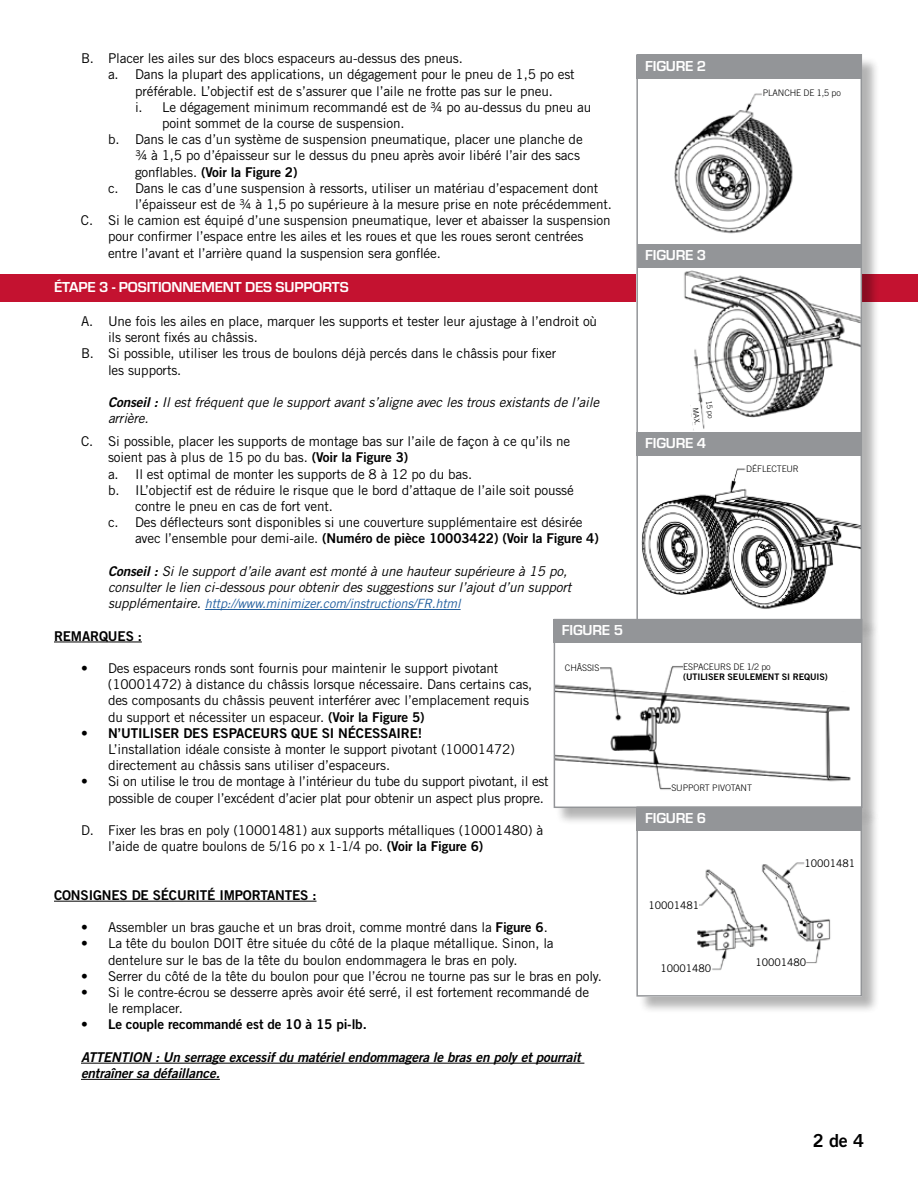
<style>
.page{position:relative;width:918px;height:1188px;background:#fff}
.page>*{position:absolute;margin:0;border:0;box-sizing:border-box;transform-origin:0 0}
.t1{font:18px "Trade Gothic LT Std Bd 2";color:#000}
.t2{font:700 15px "Eurostile";letter-spacing:-.01em;color:#fff}
.t3{font:13.5px/16.2px "Trade Gothic LT Std";letter-spacing:-.01em;color:#000}
.t4{font:italic 13.5px/16.2px "Trade Gothic LT Std";letter-spacing:-.01em;color:#000}
.t5{font:13.5px "Trade Gothic LT Std Bd 2";letter-spacing:-.01em;color:#000}
.t6{font:13.5px/16.2px "Trade Gothic LT Std Bd 2 Obl";letter-spacing:-.01em;color:#000}
.t7{font:italic 12.75px "Trade Gothic LT Std";letter-spacing:-.01em;color:#215e9e}
.t8{font:10.5px "Trade Gothic LT Std";letter-spacing:-.01em;color:#000}
.t9{font:300 9px "Trade Gothic LT Std";letter-spacing:-.01em;color:#000}
.t10{font:9px "Trade Gothic LT Std Bd 2";letter-spacing:-.01em;color:#000}
.t11{font:300 7.5px "Trade Gothic LT Std";color:#000}
.s1{font-family:"Trade Gothic LT Std"}
.s2{font-family:"Trade Gothic LT Std Bd 2 Obl";font-style:normal}
.s3{font-family:"Trade Gothic LT Std Bd 2"}
.s4{font-size:13.5px;color:#000}
</style>
<div class="page">
<div style="left:0;top:274px;width:918px;height:27px;background:#c41230"></div>
<hr style="left:205px;top:609px;width:256px;height:1px;background:#215e9e">
<hr style="left:54px;top:642px;width:88px;height:1px;background:#000">
<hr style="left:54px;top:901px;width:263px;height:1px;background:#000">
<hr style="left:81px;top:1063px;width:503px;height:1px;background:#000">
<hr style="left:81px;top:1079px;width:139px;height:1px;background:#000">
<div style="left:638px;top:56px;width:242px;height:582px;background:#000;opacity:.3"></div>
<div style="left:636px;top:55px;width:226px;height:565px;background:#fff"></div>
<img style="left:641px;top:468px;width:218px;height:141px">
<img style="left:684px;top:270px;width:175px;height:148px">
<img style="left:674px;top:93px;width:119px;height:141px">
<div style="left:636px;top:55px;width:226px;height:24px;background:#939598"></div>
<div style="left:636px;top:432px;width:226px;height:24px;background:#939598"></div>
<div style="left:637px;top:244px;width:225px;height:24px;background:#939598"></div>
<div style="left:636px;top:54px;width:226px;height:567px;border:2px solid #939598"></div>
<div style="left:555px;top:620px;width:325px;height:206px;background:#000;opacity:.3"></div>
<div style="left:554px;top:619px;width:308px;height:189px;background:#fff"></div>
<img style="left:557px;top:666px;width:294px;height:124px">
<div style="left:554px;top:619px;width:308px;height:189px;border:2px solid #939598"></div>
<div style="left:554px;top:619px;width:307px;height:24px;background:#939598"></div>
<div style="left:638px;top:808px;width:242px;height:206px;background:#000;opacity:.3"></div>
<div style="left:636px;top:807px;width:226px;height:189px;background:#fff"></div>
<img style="left:697px;top:862px;width:134px;height:109px">
<div style="left:636px;top:807px;width:226px;height:24px;background:#939598"></div>
<div style="left:636px;top:807px;width:226px;height:190px;border:2px solid #939598"></div>
<div style="left:763px;top:84px;width:83px;height:18px;background:#fff"></div>
<svg style="left:690px;top:400px;width:28px;height:31px"></svg>
<div style="left:746px;top:459px;width:95px;height:20px;background:#fff"></div>
<div style="left:556px;top:657px;width:43px;height:22px;background:#fff"></div>
<div style="left:671px;top:779px;width:117px;height:17px;background:#fff"></div>
<div style="left:683px;top:652px;width:164px;height:39px;background:#fff"></div>
<div style="left:645px;top:896px;width:54px;height:19px;background:#fff"></div>
<div style="left:805px;top:854px;width:54px;height:19px;background:#fff"></div>
<div style="left:657px;top:959px;width:54px;height:19px;background:#fff"></div>
<div style="left:752px;top:953px;width:54px;height:19px;background:#fff"></div>
<p class="t3" style="left:81px;top:50px;width:383px">B. Placer les ailes sur des blocs espaceurs au-dessus des pneus.</p>
<p class="t3" style="left:108px;top:66px;width:468px">a. Dans la plupart des applications, un dégagement pour le pneu de 1,5 po est</p>
<p class="t3" style="left:135px;top:83px;width:419px">préférable. L’objectif est de s’assurer que l’aile ne frotte pas sur le pneu.</p>
<p class="t3" style="left:135px;top:99px;width:458px">i. Le dégagement minimum recommandé est de ¾ po au-dessus du pneu au</p>
<p class="t3" style="left:162px;top:115px;width:244px">point sommet de la course de suspension.</p>
<p class="t3" style="left:108px;top:131px;width:476px">b. Dans le cas d’un système de suspension pneumatique, placer une planche de</p>
<p class="t3" style="left:135px;top:147px;width:447px">¾ à 1,5 po d’épaisseur sur le dessus du pneu après avoir libéré l’air des sacs</p>
<p class="t5" style="left:135px;top:163px;width:164px"><span class="s1">gonflables.</span> (Voir la Figure 2)</p>
<p class="t3" style="left:108px;top:180px;width:492px">c. Dans le cas d’une suspension à ressorts, utiliser un matériau d’espacement dont</p>
<p class="t3" style="left:135px;top:196px;width:479px">l’épaisseur est de ¾ à 1,5 po supérieure à la mesure prise en note précédemment.</p>
<p class="t3" style="left:81px;top:212px;width:531px">C. Si le camion est équipé d’une suspension pneumatique, lever et abaisser la suspension</p>
<p class="t3" style="left:108px;top:228px;width:477px">pour confirmer l’espace entre les ailes et les roues et que les roues seront centrées</p>
<p class="t3" style="left:108px;top:245px;width:335px">entre l’avant et l’arrière quand la suspension sera gonflée.</p>
<p class="t2" style="left:54px;top:276px;width:296px">ÉTAPE 3 - POSITIONNEMENT DES SUPPORTS</p>
<p class="t3" style="left:81px;top:313px;width:518px">A. Une fois les ailes en place, marquer les supports et tester leur ajustage à l’endroit où</p>
<p class="t3" style="left:108px;top:329px;width:151px">ils seront fixés au châssis.</p>
<p class="t3" style="left:81px;top:345px;width:477px">B. Si possible, utiliser les trous de boulons déjà percés dans le châssis pour fixer</p>
<p class="t3" style="left:108px;top:362px;width:75px">les supports.</p>
<p class="t4" style="left:108px;top:394px;width:493px"><span class="s2">Conseil :</span> Il est fréquent que le support avant s’aligne avec les trous existants de l’aile arrière.</p>
<p class="t3" style="left:81px;top:433px;width:491px">C. Si possible, placer les supports de montage bas sur l’aile de façon à ce qu’ils ne</p>
<p class="t3" style="left:108px;top:449px;width:302px">soient pas à plus de 15 po du bas. <span class="s3">(Voir la Figure 3)</span></p>
<p class="t3" style="left:108px;top:466px;width:366px">a. Il est optimal de monter les supports de 8 à 12 po du bas.</p>
<p class="t3" style="left:108px;top:482px;width:467px">b. IL’objectif est de réduire le risque que le bord d’attaque de l’aile soit poussé</p>
<p class="t3" style="left:135px;top:498px;width:199px">contre le pneu en cas de fort vent.</p>
<p class="t3" style="left:108px;top:514px;width:476px">c. Des déflecteurs sont disponibles si une couverture supplémentaire est désirée</p>
<p class="t5" style="left:135px;top:530px;width:465px"><span class="s1">avec l’ensemble pour demi-aile.</span> (Numéro de pièce 10003422) (Voir la Figure 4)</p>
<p class="t4" style="left:108px;top:563px;width:465px"><span class="s2">Conseil :</span> Si le support d’aile avant est monté à une hauteur supérieure à 15 po, consulter le lien ci-dessous pour obtenir des suggestions sur l’ajout d’un support</p>
<p class="t7" style="left:108px;top:596px;width:354px"><span class="s4">supplémentaire.</span> http://www.minimizer.com/instructions/FR.html</p>
<p class="t5" style="left:54px;top:627px;width:89px">REMARQUES :</p>
<p class="t3" style="left:108px;top:660px;width:426px;text-indent:-27px">• Des espaceurs ronds sont fournis pour maintenir le support pivotant (10001472) à distance du châssis lorsque nécessaire. Dans certains cas, des composants du châssis peuvent interférer avec l’emplacement requis du support et nécessiter un espaceur. <span class="s3">(Voir la Figure 5)</span></p>
<p class="t5" style="left:81px;top:725px;width:343px">• N’UTILISER DES ESPACEURS QUE SI NÉCESSAIRE!</p>
<p class="t3" style="left:108px;top:741px;width:408px">L’installation idéale consiste à monter le support pivotant (10001472) directement au châssis sans utiliser d’espaceurs.</p>
<p class="t3" style="left:108px;top:773px;width:442px;text-indent:-27px">• Si on utilise le trou de montage à l’intérieur du tube du support pivotant, il est possible de couper l’excédent d’acier plat pour obtenir un aspect plus propre.</p>
<p class="t3" style="left:108px;top:822px;width:437px;text-indent:-27px">D. Fixer les bras en poly (10001481) aux supports métalliques (10001480) à l’aide de quatre boulons de 5/16 po x 1-1/4 po. <span class="s3">(Voir la Figure 6)</span></p>
<p class="t5" style="left:54px;top:887px;width:264px">CONSIGNES DE SÉCURITÉ IMPORTANTES :</p>
<p class="t3" style="left:81px;top:919px;width:468px">• Assembler un bras gauche et un bras droit, comme montré dans la <span class="s3">Figure 6</span>.</p>
<p class="t3" style="left:108px;top:935px;width:447px;text-indent:-27px">• La tête du boulon DOIT être située du côté de la plaque métallique. Sinon, la dentelure sur le bas de la tête du boulon endommagera le bras en poly.</p>
<p class="t3" style="left:81px;top:968px;width:522px">• Serrer du côté de la tête du boulon pour que l’écrou ne tourne pas sur le bras en poly.</p>
<p class="t3" style="left:108px;top:984px;width:483px;text-indent:-27px">• Si le contre-écrou se desserre après avoir été serré, il est fortement recommandé de le remplacer.</p>
<p class="t5" style="left:81px;top:1016px;width:287px">• Le couple recommandé est de 10 à 15 pi-lb.</p>
<p class="t6" style="left:81px;top:1049px;width:501px">ATTENTION : Un serrage excessif du matériel endommagera le bras en poly et pourrait entraîner sa défaillance.</p>
<p class="t2" style="left:562px;top:620px;width:63px">FIGURE 5</p>
<p class="t9" style="left:565px;top:662px;width:36px">CHÂSSIS</p>
<p class="t2" style="left:645px;top:55px;width:63px">FIGURE 2</p>
<p class="t9" style="left:763px;top:88px;width:80px">PLANCHE DE 1,5 po</p>
<p class="t2" style="left:645px;top:244px;width:63px">FIGURE 3</p>
<p class="t11" style="left:713px;top:400px;width:20px;rotate:84deg">15 po</p>
<p class="t11" style="left:700px;top:407px;width:18px;rotate:83deg">MAX.</p>
<p class="t2" style="left:645px;top:432px;width:63px">FIGURE 4</p>
<p class="t9" style="left:746px;top:464px;width:54px">DÉFLECTEUR</p>
<p class="t9" style="left:683px;top:661px;width:89px">ESPACEURS DE 1/2 po</p>
<p class="t10" style="left:683px;top:672px;width:146px">(UTILISER SEULEMENT SI REQUIS)</p>
<p class="t9" style="left:671px;top:782px;width:82px">SUPPORT PIVOTANT</p>
<p class="t2" style="left:645px;top:807px;width:63px">FIGURE 6</p>
<p class="t8" style="left:649px;top:899px;width:52px">10001481</p>
<p class="t8" style="left:661px;top:962px;width:52px">10001480</p>
<p class="t8" style="left:805px;top:857px;width:52px">10001481</p>
<p class="t8" style="left:756px;top:956px;width:52px">10001480</p>
<h1 class="t1" style="left:813px;top:1129px;width:53px">2 de 4</h1>
</div>
